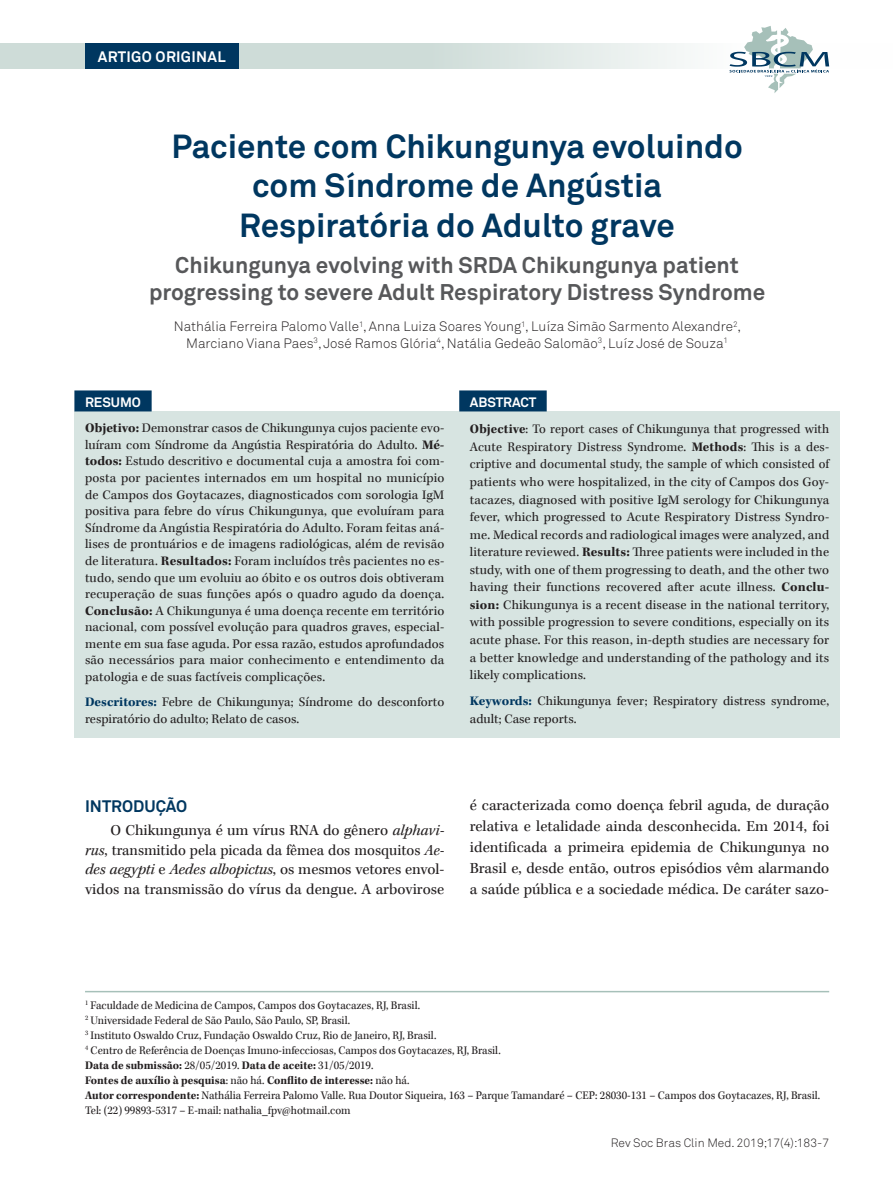
<style>
.page{position:relative;width:893px;height:1191px;background:#fff}
.page>*{position:absolute;margin:0;border:0;box-sizing:border-box;transform-origin:0 0}
.t1{font:700 33px/39.6px "Akkurat Pro";color:#003760;text-align:center}
.t2{font:700 22.5px/27px "Akkurat Pro";color:#57585a;text-align:center}
.t3{font:700 16.5px "Akkurat Pro";color:#003760}
.t4{font:15.75px/21px "Kepler Std";color:#231f20;text-align:justify}
.t5{font:700 15px "Akkurat Pro";letter-spacing:.02em;color:#fff}
.t6{font:13.5px/16.6px "Kepler Std";letter-spacing:.005em;color:#231f20;text-align:justify}
.t7{font:13.5px/16.5px "Akkurat Light Pro";color:#231f20;text-align:center}
.t8{font:700 13.5px "Akkurat Pro";color:#fff}
.t9{font:12px/15px "Kepler Std";color:#231f20;scale:.95 1}
.t10{font:12px "Akkurat Light Pro";color:#231f20}
.s1{font-weight:700}
.s2{font-weight:700;color:#003760}
.s3{font-style:italic}
</style>
<div class="page">
<svg style="left:0;top:43px;width:830px;height:26px;background:#d9e4e1"></svg>
<div style="left:85px;top:43px;width:153px;height:26px;background:#003760"></div>
<svg style="left:729px;top:26px;width:100px;height:67px"></svg>
<div style="left:74px;top:411px;width:766px;height:326px;background:#d7e4e1"></div>
<hr style="left:85px;top:991px;width:744px;height:1px;background:#a6c0b9">
<div style="left:74px;top:390px;width:78px;height:21px;background:#003760"></div>
<div style="left:459px;top:390px;width:88px;height:21px;background:#003760"></div>
<p class="t5" style="left:98px;top:47px;width:129px">ARTIGO ORIGINAL</p>
<h1 class="t1" style="left:171px;top:127px;width:573px">Paciente com Chikungunya evoluindo com Síndrome de Angústia<br>Respiratória do Adulto grave</h1>
<h2 class="t2" style="left:149px;top:252px;width:618px">Chikungunya evolving with SRDA Chikungunya patient progressing to severe Adult Respiratory Distress Syndrome</h2>
<p class="t7" style="left:174px;top:318px;width:569px">Nathália Ferreira Palomo Valle<sup>1</sup>, Anna Luiza Soares Young<sup>1</sup>, Luíza Simão Sarmento Alexandre<sup>2</sup>,<br>Marciano Viana Paes<sup>3</sup>, José Ramos Glória<sup>4</sup>, Natália Gedeão Salomão<sup>3</sup>, Luíz José de Souza<sup>1</sup></p>
<p class="t8" style="left:85px;top:394px;width:57px">RESUMO</p>
<p class="t6" style="left:85px;top:420px;width:361px"><span class="s1">Objetivo:</span> Demonstrar casos de Chikungunya cujos paciente evo&shy;luíram com Síndrome da Angústia Respiratória do Adulto. <span class="s1">Mé&shy;todos:</span> Estudo descritivo e documental cuja a amostra foi com&shy;posta por pacientes internados em um hospital no município de Campos dos Goytacazes, diagnosticados com sorologia IgM positiva para febre do vírus Chikungunya, que evoluíram para Síndrome da Angústia Respiratória do Adulto. Foram feitas aná&shy;lises de prontuários e de imagens radiológicas, além de revisão de literatura. <span class="s1">Resultados:</span> Foram incluídos três pacientes no es&shy;tudo, sendo que um evoluiu ao óbito e os outros dois obtiveram recuperação de suas funções após o quadro agudo da doença.<br><span class="s1">Conclusão:</span> A Chikungunya é uma doença recente em território nacional, com possível evolução para quadros graves, especial&shy;mente em sua fase aguda. Por essa razão, estudos aprofundados são necessários para maior conhecimento e entendimento da patologia e de suas factíveis complicações.</p>
<p class="t6" style="left:85px;top:694px;width:361px"><span class="s2">Descritores:</span> Febre de Chikungunya; Síndrome do desconforto respiratório do adulto; Relato de casos.</p>
<p class="t8" style="left:470px;top:394px;width:68px">ABSTRACT</p>
<p class="t6" style="left:470px;top:421px;width:361px;line-height:17.5px"><span class="s1">Objective</span>: To report cases of Chikungunya that progressed with Acute Respiratory Distress Syndrome. <span class="s1">Methods</span>: This is a des&shy;criptive and documental study, the sample of which consisted of patients who were hospitalized, in the city of Campos dos Goy&shy;tacazes, diagnosed with positive IgM serology for Chikungunya fever, which progressed to Acute Respiratory Distress Syndro&shy;me. Medical records and radiological images were analyzed, and literature reviewed. <span class="s1">Results:</span> Three patients were included in the study, with one of them progressing to death, and the other two having their functions recovered after acute illness. <span class="s1">Conclu&shy;sion:</span> Chikungunya is a recent disease in the national territory, with possible progression to severe conditions, especially on its acute phase. For this reason, in-depth studies are necessary for a better knowledge and understanding of the pathology and its likely complications.</p>
<p class="t6" style="left:470px;top:692px;width:361px;line-height:17.5px"><span class="s2">Keywords:</span> Chikungunya fever; Respiratory distress syndrome, adult; Case reports.</p>
<p class="t3" style="left:85px;top:795px;width:104px">INTRODUÇÃO</p>
<p class="t4" style="left:85px;top:821px;width:361px;line-height:19.5px;text-indent:26px">O Chikungunya é um vírus RNA do gênero <span class="s3">alphavi&shy;rus</span>, transmitido pela picada da fêmea dos mosquitos <span class="s3">Ae&shy;des aegypti</span> e <span class="s3">Aedes albopictus</span>, os mesmos vetores envol&shy;vidos na transmissão do vírus da dengue. A arbovirose</p>
<p class="t4" style="left:470px;top:795px;width:361px">é caracterizada como doença febril aguda, de duração relativa e letalidade ainda desconhecida. Em 2014, foi identificada a primeira epidemia de Chikungunya no Brasil e, desde então, outros episódios vêm alarmando a saúde pública e a sociedade médica. De caráter sazo-</p>
<p class="t9" style="left:85px;top:998px;width:775px"><sup>1</sup> Faculdade de Medicina de Campos, Campos dos Goytacazes, RJ, Brasil.<br><sup>2</sup> Universidade Federal de São Paulo, São Paulo, SP, Brasil.<br><sup>3</sup> Instituto Oswaldo Cruz, Fundação Oswaldo Cruz, Rio de Janeiro, RJ, Brasil.<br><sup>4</sup> Centro de Referência de Doenças Imuno-infecciosas, Campos dos Goytacazes, RJ, Brasil.<br><span class="s1">Data de submissão:</span> 28/05/2019. <span class="s1">Data de aceite:</span> 31/05/2019.<br><span class="s1">Fontes de auxílio à pesquisa</span>: não há. <span class="s1">Conflito de interesse:</span> não há.<br><span class="s1">Autor correspondente:</span> Nathália Ferreira Palomo Valle. Rua Doutor Siqueira, 163 – Parque Tamandaré – CEP: 28030-131 – Campos dos Goytacazes, RJ, Brasil.<br>Tel: (22) 99893-5317 – E-mail: nathalia_fpv@hotmail.com</p>
<p class="t10" style="left:611px;top:1135px;width:220px">Rev Soc Bras Clin Med. 2019;17(4):183-7</p>
</div>
